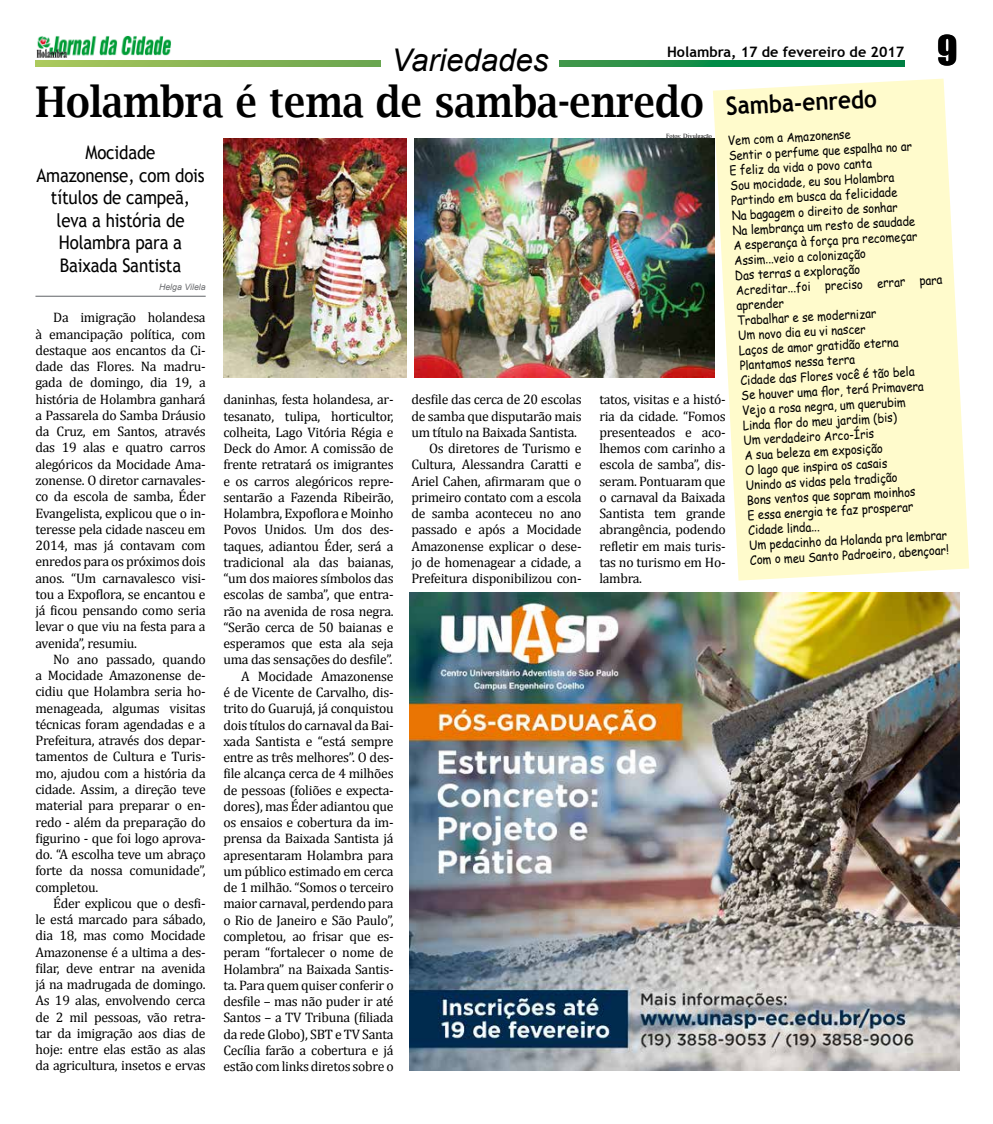
<style>
.page{position:relative;width:993px;height:1124px;background:#fff}
.page>*{position:absolute;margin:0;border:0;box-sizing:border-box;transform-origin:0 0}
.t1{font:600 42.5px "Lucida Bright";color:#000;scale:.9 1}
.t2{font:37.5px "Impact";color:#000}
.t3{font:italic 31.25px "Arial";color:#000}
.t4{font:700 25px "Trebuchet MS";color:#000;scale:.9 1}
.t5{font:18.75px/22.5px "Trebuchet MS";letter-spacing:-.01em;color:#000;text-align:center;scale:.9 1}
.t6{font:700 14.38px "Trebuchet MS";color:#000}
.t7{font:13.75px/16.2px "Cambria";letter-spacing:-.02em;color:#000;text-align:justify}
.t8{font:12.5px/15px "Comic Sans MS";color:#000;scale:.9 1}
.t9{font:italic 8.75px "Arial";color:#6d6e71}
.t10{font:6.25px "Times New Roman";color:#000}
</style>
<div class="page">
<img style="left:36px;top:35px;width:135px;height:23px">
<svg style="left:35px;top:60px;width:869px;height:7px;background:#4ea04e"></svg>
<div style="left:381px;top:42px;width:177px;height:35px;background:#fff"></div>
<img style="left:223px;top:138px;width:183px;height:239px">
<img style="left:415px;top:138px;width:297px;height:239px">
<img style="left:409px;top:592px;width:550px;height:478px">
<hr style="left:35px;top:295px;width:171px;height:2px;background:#808285">
<svg style="left:712px;top:79px;width:256px;height:501px;background:#f2eec5"></svg>
<h3 class="t3" style="left:391px;top:40px;width:158px">Variedades</h3>
<p class="t6" style="left:667px;top:43px;width:239px">Holambra, 17 de fevereiro de 2017</p>
<h2 class="t2" style="left:936px;top:21px;width:22px">9</h2>
<h1 class="t1" style="left:35px;top:78px;width:744px">Holambra é tema de samba-enredo</h1>
<h3 class="t5" style="left:36px;top:141px;width:188px">Mocidade<br>Amazonense, com dois títulos de campeã, leva a história de<br>Holambra para a<br>Baixada Santista</h3>
<h3 class="t4" style="left:725px;top:91px;width:169px;rotate:-3deg">Samba-enredo</h3>
<p class="t8" style="left:727px;top:133px;width:231px;rotate:-3deg">Vem com a Amazonense<br>Sentir o perfume que espalha no ar<br>E feliz da vida o povo canta<br>Sou mocidade, eu sou Holambra<br>Partindo em busca da felicidade<br>Na bagagem o direito de sonhar<br>Na lembrança um resto de saudade<br>A esperança à força pra recomeçar<br>Assim...veio a colonização<br>Das terras a exploração<br>Acreditar...foi preciso errar para aprender<br>Trabalhar e se modernizar<br>Um novo dia eu vi nascer<br>Laços de amor gratidão eterna<br>Plantamos nessa terra<br>Cidade das Flores você é tão bela<br>Se houver uma flor, terá Primavera<br>Vejo a rosa negra, um querubim<br>Linda flor do meu jardim (bis)<br>Um verdadeiro Arco-Íris<br>A sua beleza em exposição<br>O lago que inspira os casais<br>Unindo as vidas pela tradição<br>Bons ventos que sopram moinhos<br>E essa energia te faz prosperar<br>Cidade linda...<br>Um pedacinho da Holanda pra lembrar<br>Com o meu Santo Padroeiro, abençoar!</p>
<p class="t10" style="left:665px;top:132px;width:48px">Fotos: Divulgação</p>
<p class="t9" style="left:159px;top:281px;width:48px">Helga Vilela</p>
<p class="t7" style="left:35px;top:309px;width:172px;text-indent:18px">Da imigração holandesa à emancipação política, com destaque aos encantos da Ci&shy;dade das Flores. Na madru&shy;gada de domingo, dia 19, a história de Holambra ganhará a Passarela do Samba Dráusio da Cruz, em Santos, através das 19 alas e quatro carros alegóricos da Mocidade Ama&shy;zonense. O diretor carnavales&shy;co da escola de samba, Éder Evangelista, explicou que o in&shy;teresse pela cidade nasceu em 2014, mas já contavam com enredos para os próximos dois anos. “Um carnavalesco visi&shy;tou a Expoflora, se encantou e já ficou pensando como seria levar o que viu na festa para a avenida”, resumiu.</p>
<p class="t7" style="left:35px;top:651px;width:172px;text-indent:18px">No ano passado, quando a Mocidade Amazonense de&shy;cidiu que Holambra seria ho&shy;menageada, algumas visitas técnicas foram agendadas e a Prefeitura, através dos depar&shy;tamentos de Cultura e Turis&shy;mo, ajudou com a história da cidade. Assim, a direção teve material para preparar o en&shy;redo - além da preparação do figurino - que foi logo aprova&shy;do. “A escolha teve um abraço forte da nossa comunidade”, completou.</p>
<p class="t7" style="left:35px;top:894px;width:172px;text-indent:18px">Éder explicou que o desfi&shy;le está marcado para sábado, dia 18, mas como Mocidade Amazonense é a ultima a des&shy;filar, deve entrar na avenida já na madrugada de domingo.<br>As 19 alas, envolvendo cerca de 2 mil pessoas, vão retra&shy;tar da imigração aos dias de hoje: entre elas estão as alas da agricultura, insetos e ervas</p>
<p class="t7" style="left:599px;top:391px;width:128px">tatos, visitas e a histó&shy;ria da cidade. “Fomos presenteados e aco&shy;lhemos com carinho a escola de samba”, dis&shy;seram. Pontuaram que o carnaval da Baixada Santista tem grande abrangência, podendo refletir em mais turis&shy;tas no turismo em Ho&shy;lambra.</p>
<p class="t7" style="left:223px;top:391px;width:172px;text-align:right">daninhas, festa holandesa, ar&shy;tesanato, tulipa, horticultor, colheita, Lago Vitória Régia e<br>Deck do Amor. A comissão de frente retratará os imigrantes e os carros alegóricos repre&shy;sentarão a Fazenda Ribeirão,<br>Holambra, Expoflora e Moinho<br>Povos Unidos. Um dos des&shy;taques, adiantou Éder, será a tradicional ala das baianas, “um dos maiores símbolos das escolas de samba”, que entra&shy;rão na avenida de rosa negra. “Serão cerca de 50 baianas e esperamos que esta ala seja uma das sensações do desfile”.<br>A Mocidade Amazonense<br>é de Vicente de Carvalho, dis&shy;trito do Guarujá, já conquistou dois títulos do carnaval da Bai&shy;xada Santista e “está sempre entre as três melhores”. O des&shy;file alcança cerca de 4 milhões de pessoas (foliões e expecta&shy;dores), mas Éder adiantou que os ensaios e cobertura da im&shy;prensa da Baixada Santista já apresentaram Holambra para um público estimado em cerca de 1 milhão. “Somos o terceiro maior carnaval, perdendo para o Rio de Janeiro e São Paulo”, completou, ao frisar que es&shy;peram “fortalecer o nome de<br>Holambra” na Baixada Santis&shy;ta. Para quem quiser conferir o desfile – mas não puder ir até<br>Santos – a TV Tribuna (filiada da rede Globo), SBT e TV Santa<br>Cecília farão a cobertura e já estão com links diretos sobre o</p>
<p class="t7" style="left:411px;top:391px;width:172px">desfile das cerca de 20 escolas</p>
<p class="t7" style="left:411px;top:407px;width:172px">de samba que disputarão mais</p>
<p class="t7" style="left:411px;top:424px;width:167px">um título na Baixada Santista.</p>
<p class="t7" style="left:429px;top:440px;width:154px">Os diretores de Turismo e</p>
<p class="t7" style="left:411px;top:456px;width:172px">Cultura, Alessandra Caratti e</p>
<p class="t7" style="left:411px;top:472px;width:172px">Ariel Cahen, afirmaram que o</p>
<p class="t7" style="left:411px;top:489px;width:172px">primeiro contato com a escola</p>
<p class="t7" style="left:411px;top:505px;width:172px">de samba aconteceu no ano</p>
<p class="t7" style="left:411px;top:521px;width:172px">passado e após a Mocidade</p>
<p class="t7" style="left:411px;top:538px;width:172px">Amazonense explicar o dese-</p>
<p class="t7" style="left:411px;top:554px;width:172px">jo de homenagear a cidade, a</p>
<p class="t7" style="left:411px;top:570px;width:172px">Prefeitura disponibilizou con-</p>
</div>
